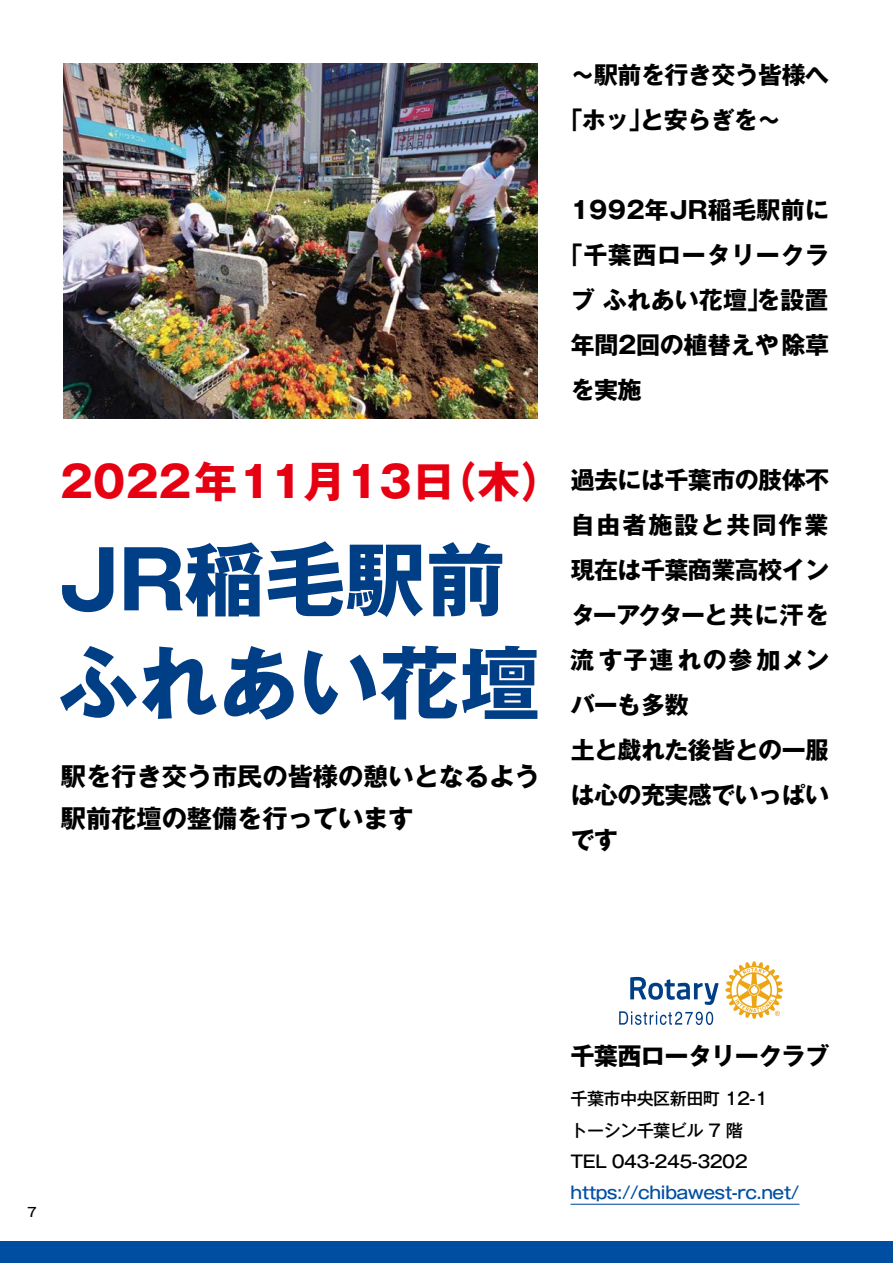
<style>
.page{position:relative;width:893px;height:1263px;background:#fff}
.page>*{position:absolute;margin:0;border:0;box-sizing:border-box;transform-origin:0 0}
.t1{font:700 80.1px/103.1px "Gothic MB101 Pro";letter-spacing:.005em;color:#003e86}
.t2{font:700 43.05px "Gothic MB101 Pro";letter-spacing:.005em;color:#e60012}
.t3{font:700 25.35px/42px "Gothic MB101 Pro";letter-spacing:-.005em;color:#000}
.t4{font:700 24.15px "Gothic MB101 Pro";letter-spacing:-.03em;color:#000}
.t5{font:700 24px/45px "Gothic MB101 Pro";letter-spacing:-.025em;color:#000}
.t6{font:700 24px "Gothic MB101 Pro";letter-spacing:.015em;color:#000}
.t7{font:700 24px "Gothic MB101 Pro";letter-spacing:.025em;color:#000}
.t8{font:700 24px "Gothic MB101 Pro";color:#000}
.t9{font:500 17.1px/31.3px "Gothic MB101 Pro";letter-spacing:-.03em;color:#000}
.t10{font:500 17.1px "Gothic MB101 Pro";letter-spacing:-.03em;color:#004ea2}
.t11{font:500 12.75px "Gothic MB101 Pro";color:#000}
</style>
<div class="page">
<div style="left:0;top:1242px;width:893px;height:21px;background:#004ea2"></div>
<img style="left:63px;top:64px;width:474px;height:355px">
<hr style="left:570px;top:1204px;width:229px;height:1px;background:#004ea2">
<svg style="left:619px;top:1011px;width:94px;height:14px"></svg>
<svg style="left:630px;top:977px;width:89px;height:28px"></svg>
<svg style="left:725px;top:961px;width:58px;height:58px"></svg>
<h2 class="t2" style="left:60px;top:446px;width:505px">2022年11月 13日（木）</h2>
<h1 class="t1" style="left:58px;top:519px;width:484px">JR稲毛駅前ふれあい花壇</h1>
<p class="t3" style="left:61px;top:752px;width:480px">駅を行き交う市民の皆様の憩いとなるよう駅前花壇の整備を行っています</p>
<p class="t5" style="left:559px;top:50px;width:272px;text-indent:12px">～駅前を行き交う皆様へ「ホッ」と安らぎを～</p>
<p class="t6" style="left:571px;top:190px;width:260px">1992年JR稲毛駅前に</p>
<p class="t7" style="left:559px;top:235px;width:272px">「千葉西ロータリークラ</p>
<p class="t8" style="left:571px;top:280px;width:259px">ブ ふれあい花壇」を設置</p>
<p class="t5" style="left:571px;top:320px;width:260px">年間2回の植替えや 除草</p>
<p class="t5" style="left:571px;top:365px;width:72px">を実施</p>
<p class="t5" style="left:571px;top:455px;width:260px">過去には千葉市の肢体不自由者施設と共同作業現在は千葉商業高校インターアクターと共に汗を流す子連れの参加メンバーも多数<br>土と戯れた後皆との一服は心の充実感でいっぱいです</p>
<p class="t11" style="left:27px;top:1201px;width:11px">7</p>
<p class="t4" style="left:570px;top:1036px;width:260px">千葉西ロータリークラブ</p>
<p class="t9" style="left:570px;top:1081px;width:199px">千葉市中央区新田町 12-1トーシン千葉ビル 7 階<br>TEL 043-245-3202</p>
<p class="t10" style="left:570px;top:1179px;width:230px">https://chibawest-rc.net/</p>
</div>
